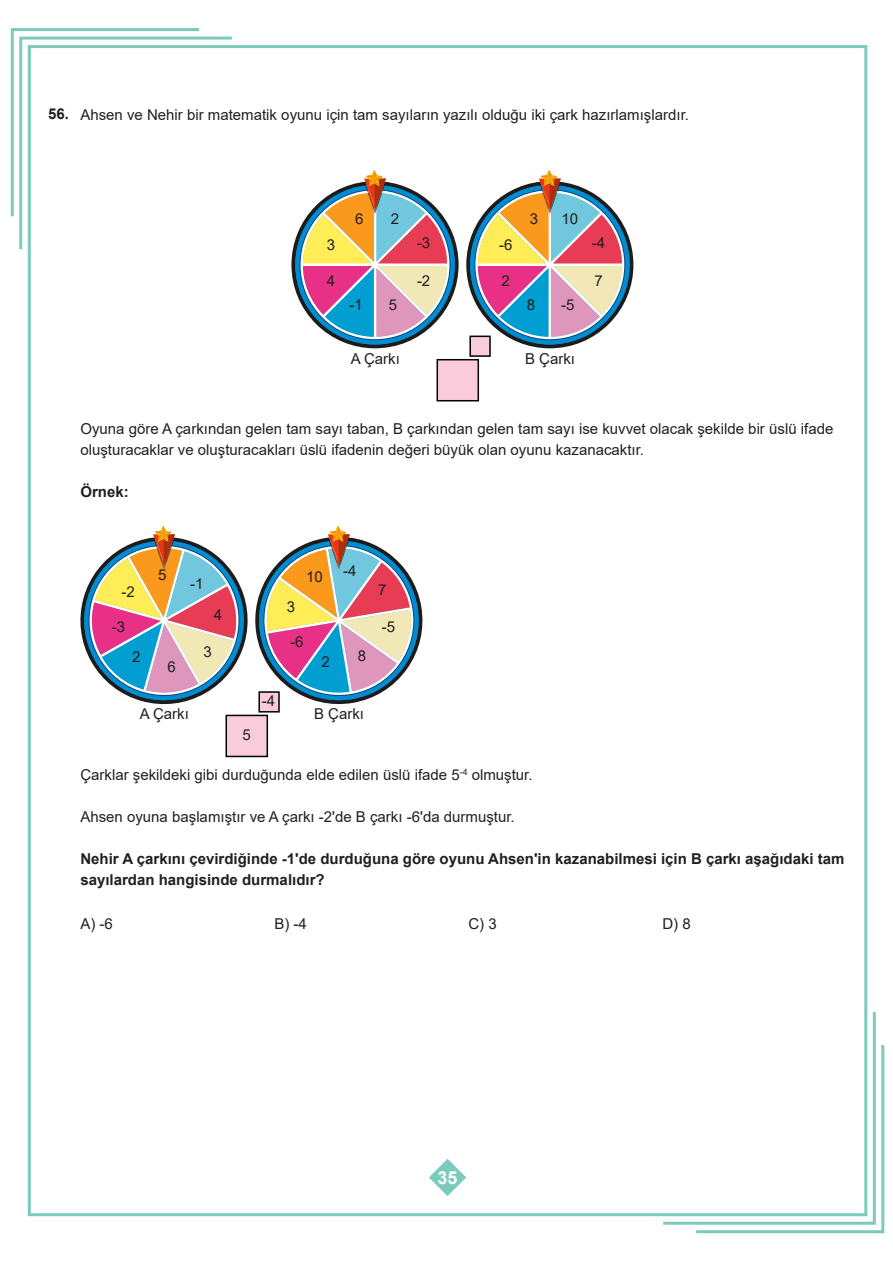
<style>
.page{position:relative;width:893px;height:1263px;background:#fff}
.page>*{position:absolute;margin:0;border:0;box-sizing:border-box;transform-origin:0 0}
.t1{font:700 18px "Arial";color:#fff}
.t2{font:15px/21px "Arial";color:#231f20}
.t3{font:700 15px/21px "Arial";color:#231f20}
.s1{font-family:"Minion Pro";font-size:16.5px}
</style>
<div class="page">
<svg style="left:19px;top:36px;width:216px;height:216px"></svg>
<svg style="left:10px;top:28px;width:192px;height:191px"></svg>
<svg style="left:660px;top:1009px;width:216px;height:216px"></svg>
<svg style="left:693px;top:1042px;width:192px;height:192px"></svg>
<svg style="left:429px;top:1159px;width:37px;height:37px"></svg>
<svg style="left:291px;top:170px;width:168px;height:178px"></svg>
<svg style="left:466px;top:170px;width:167px;height:178px"></svg>
<div style="left:436px;top:359px;width:43px;height:42px;background:#f9cbdb;border:2px solid #000"></div>
<div style="left:469px;top:336px;width:22px;height:21px;background:#f9cbdb;border:2px solid #000"></div>
<svg style="left:80px;top:525px;width:343px;height:180px"></svg>
<div style="left:226px;top:715px;width:42px;height:42px;background:#f9cbdb;border:2px solid #000"></div>
<div style="left:258px;top:691px;width:22px;height:21px;background:#f9cbdb;border:2px solid #000"></div>
<p class="t3" style="left:48px;top:104px;width:22px">56<span class="s1">.</span></p>
<p class="t2" style="left:80px;top:104px;width:610px">Ahsen ve Nehir bir matematik oyunu için tam sayıların yazılı olduğu iki çark hazırlamışlardır.</p>
<p class="t2" style="left:327px;top:234px;width:10px">3</p>
<p class="t2" style="left:327px;top:270px;width:10px">4</p>
<p class="t2" style="left:355px;top:208px;width:10px">6</p>
<p class="t2" style="left:391px;top:208px;width:10px">2</p>
<p class="t2" style="left:349px;top:294px;width:15px">-1</p>
<p class="t2" style="left:389px;top:294px;width:10px">5</p>
<p class="t2" style="left:351px;top:348px;width:51px">A Çarkı</p>
<p class="t2" style="left:417px;top:232px;width:15px">-3</p>
<p class="t2" style="left:417px;top:270px;width:15px">-2</p>
<p class="t2" style="left:499px;top:234px;width:15px">-6</p>
<p class="t2" style="left:502px;top:270px;width:10px">2</p>
<p class="t2" style="left:530px;top:208px;width:10px">3</p>
<p class="t2" style="left:561px;top:208px;width:18px">10</p>
<p class="t2" style="left:527px;top:294px;width:10px">8</p>
<p class="t2" style="left:561px;top:294px;width:15px">-5</p>
<p class="t2" style="left:592px;top:232px;width:15px">-4</p>
<p class="t2" style="left:594px;top:270px;width:10px">7</p>
<p class="t2" style="left:525px;top:348px;width:52px">B Çarkı</p>
<p class="t2" style="left:80px;top:418px;width:754px">Oyuna göre A çarkından gelen tam sayı taban, B çarkından gelen tam sayı ise kuvvet olacak şekilde bir üslü ifade oluşturacaklar ve oluşturacakları üslü ifadenin değeri büyük olan oyunu kazanacaktır.</p>
<p class="t3" style="left:80px;top:481px;width:50px">Örnek:</p>
<p class="t2" style="left:121px;top:581px;width:15px">-2</p>
<p class="t2" style="left:112px;top:616px;width:15px">-3</p>
<p class="t2" style="left:158px;top:564px;width:10px">5</p>
<p class="t2" style="left:190px;top:573px;width:15px">-1</p>
<p class="t2" style="left:214px;top:604px;width:10px">4</p>
<p class="t2" style="left:287px;top:596px;width:10px">3</p>
<p class="t2" style="left:306px;top:566px;width:18px">10</p>
<p class="t2" style="left:343px;top:560px;width:15px">-4</p>
<p class="t2" style="left:378px;top:579px;width:10px">7</p>
<p class="t2" style="left:382px;top:616px;width:15px">-5</p>
<p class="t2" style="left:132px;top:646px;width:10px">2</p>
<p class="t2" style="left:168px;top:656px;width:10px">6</p>
<p class="t2" style="left:204px;top:641px;width:10px">3</p>
<p class="t2" style="left:290px;top:632px;width:15px">-6</p>
<p class="t2" style="left:322px;top:651px;width:10px">2</p>
<p class="t2" style="left:358px;top:645px;width:10px">8</p>
<p class="t2" style="left:262px;top:690px;width:15px">-4</p>
<p class="t2" style="left:140px;top:703px;width:51px">A Çarkı</p>
<p class="t2" style="left:314px;top:703px;width:52px">B Çarkı</p>
<p class="t2" style="left:242px;top:724px;width:10px">5</p>
<p class="t2" style="left:80px;top:764px;width:454px">Çarklar şekildeki gibi durduğunda elde edilen üslü ifade 5<sup>-4</sup> olmuştur.</p>
<p class="t2" style="left:80px;top:806px;width:436px">Ahsen oyuna başlamıştır ve A çarkı -2'de B çarkı -6'da durmuştur.</p>
<p class="t3" style="left:80px;top:848px;width:765px">Nehir A çarkını çevirdiğinde -1'de durduğuna göre oyunu Ahsen'in kazanabilmesi için B çarkı aşağıdaki tam sayılardan hangisinde durmalıdır?</p>
<p class="t2" style="left:80px;top:913px;width:34px">A) -6</p>
<p class="t2" style="left:274px;top:913px;width:34px">B) -4</p>
<p class="t2" style="left:468px;top:913px;width:30px">C) 3</p>
<p class="t2" style="left:662px;top:913px;width:30px">D) 8</p>
<p class="t1" style="left:438px;top:1165px;width:22px">35</p>
</div>
